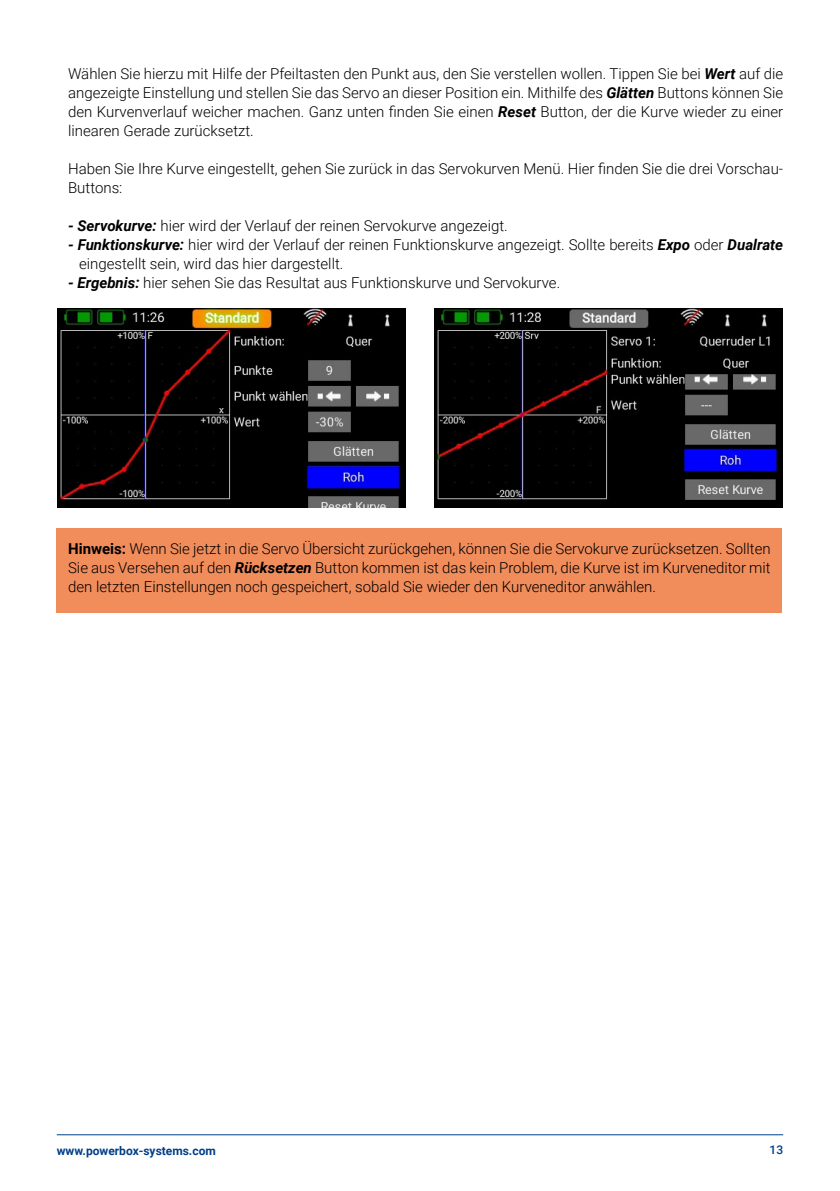
<style>
.page{position:relative;width:840px;height:1191px;background:#fff}
.page>*{position:absolute;margin:0;border:0;box-sizing:border-box;transform-origin:0 0}
.t1{font:300 15px/19px "Roboto";color:#000;text-align:justify}
.t2{font:700 12px "Roboto";color:#003f89}
.t3{font:500 12px "Roboto";color:#003f89}
.s1{font-weight:700;font-style:italic}
.s2{font-weight:700}
</style>
<div class="page">
<hr style="left:57px;top:1134px;width:725px;height:1px;background:#003f89">
<img style="left:57px;top:308px;width:348px;height:199px">
<img style="left:434px;top:308px;width:348px;height:199px">
<div style="left:57px;top:528px;width:724px;height:85px;background:#f18c5b"></div>
<p class="t1" style="left:68px;top:63px;width:716px">Wählen Sie hierzu mit Hilfe der Pfeiltasten den Punkt aus, den Sie verstellen wollen. Tippen Sie bei <span class="s1">Wert</span> auf die angezeigte Einstellung und stellen Sie das Servo an dieser Position ein. Mithilfe des <span class="s1">Glätten</span> Buttons können Sie den Kurvenverlauf weicher machen. Ganz unten finden Sie einen <span class="s1">Reset</span> Button, der die Kurve wieder zu einer linearen Gerade zurücksetzt.</p>
<p class="t1" style="left:68px;top:158px;width:716px">Haben Sie Ihre Kurve eingestellt, gehen Sie zurück in das Servokurven Menü. Hier finden Sie die drei Vorschau-<br>Buttons:</p>
<p class="t1" style="left:68px;top:215px;width:441px"><span class="s1">- Servokurve:</span> hier wird der Verlauf der reinen Servokurve angezeigt.</p>
<p class="t1" style="left:79px;top:234px;width:705px;text-indent:-11px"><span class="s1">- Funktionskurve:</span> hier wird der Verlauf der reinen Funktionskurve angezeigt. Sollte bereits <span class="s1">Expo</span> oder <span class="s1">Dualrate </span>eingestellt sein, wird das hier dargestellt.</p>
<p class="t1" style="left:68px;top:272px;width:493px"><span class="s1">- Ergebnis:</span> hier sehen Sie das Resultat aus Funktionskurve und Servokurve.</p>
<p class="t1" style="left:68px;top:538px;width:703px"><span class="s2">Hinweis:</span> Wenn Sie jetzt in die Servo Übersicht zurückgehen, können Sie die Servokurve zurücksetzen. Sollten Sie aus Versehen auf den <span class="s1">Rücksetzen</span> Button kommen ist das kein Problem, die Kurve ist im Kurveneditor mit den letzten Einstellungen noch gespeichert, sobald Sie wieder den Kurveneditor anwählen.</p>
<p class="t2" style="left:57px;top:1141px;width:161px">www.powerbox-systems.com</p>
<p class="t3" style="left:769px;top:1141px;width:15px">13</p>
</div>
